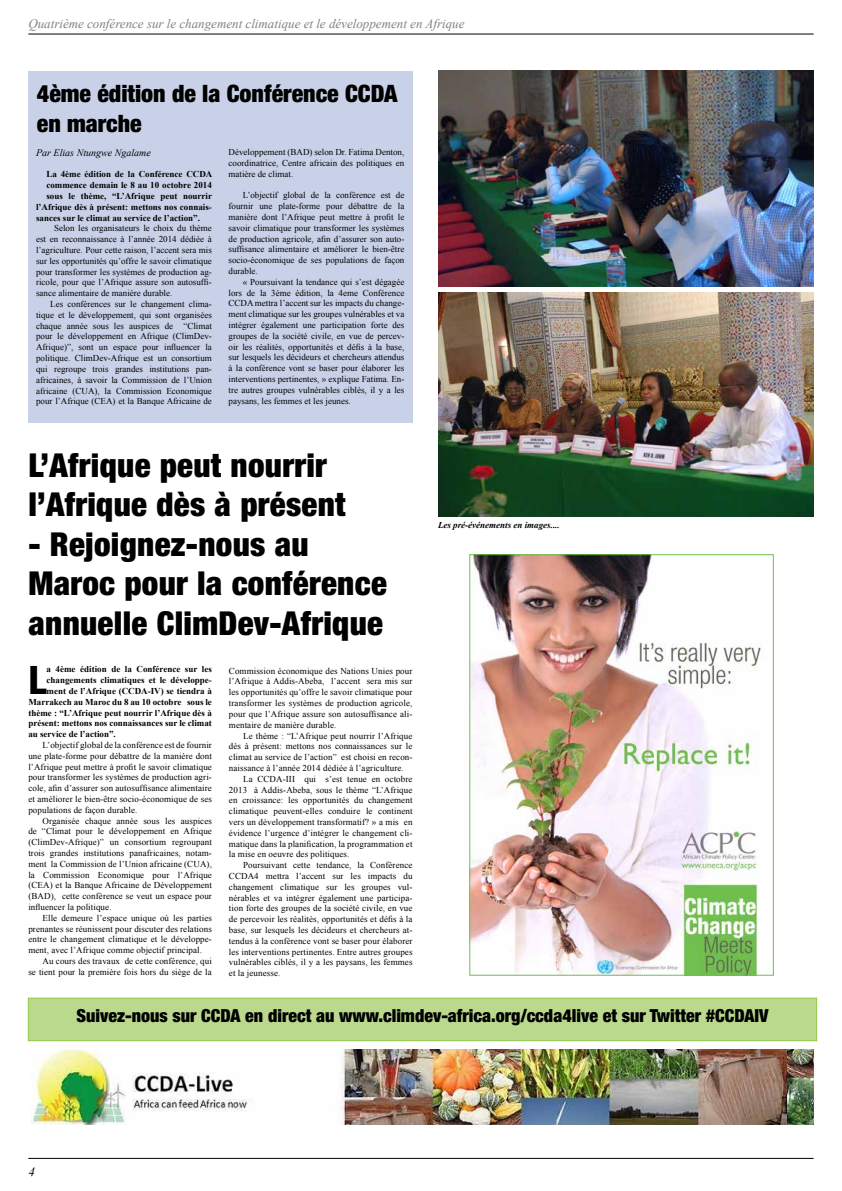
<style>
.page{position:relative;width:842px;height:1191px;background:#fff}
.page>*{position:absolute;margin:0;border:0;box-sizing:border-box;transform-origin:0 0}
.t1{font:800 condensed 39.3px "Helvetica Neue";color:#000}
.t2{font:900 condensed 33px/39.6px "Helvetica Neue LT Std";letter-spacing:.01em;color:#000}
.t3{font:900 condensed 24px/30px "Helvetica Neue LT Std";color:#000}
.t4{font:900 condensed 18px "Helvetica Neue LT Std";color:#000}
.t5{font:italic 13px "Times New Roman";color:#808285}
.t6{font:italic 13px "Times New Roman";color:#000}
.t7{font:italic 10px "Times New Roman";color:#000}
.t8{font:9px/10.8px "Times New Roman";letter-spacing:.01em;color:#000;text-align:justify}
.t9{font:700 9px "Times New Roman";color:#000}
.t10{font:italic 700 9px "Times New Roman";color:#000}
</style>
<div class="page">
<hr style="left:28px;top:34px;width:786px;height:1px;background:#000">
<hr style="left:28px;top:1158px;width:786px;height:1px;background:#000">
<div style="left:28px;top:998px;width:789px;height:42px;background:#bad98d;border:1px solid #8fc644"></div>
<div style="left:28px;top:71px;width:384px;height:351px;background:#c8d1e7"></div>
<img style="left:471px;top:556px;width:290px;height:417px">
<div style="left:469px;top:554px;width:305px;height:421px;border:1px solid #71bf4f"></div>
<img style="left:31px;top:1049px;width:785px;height:75px">
<img style="left:438px;top:71px;width:376px;height:215px">
<img style="left:438px;top:292px;width:376px;height:224px">
<h3 class="t5" style="left:28px;top:15px;width:438px">Quatrième conférence sur le changement climatique et le développement en Afrique</h3>
<h3 class="t3" style="left:37px;top:78px;width:362px">4ème édition de la Conférence CCDA en marche</h3>
<p class="t7" style="left:36px;top:146px;width:116px">Par Elias Ntungwe Ngalame</p>
<p class="t9" style="left:46px;top:168px;width:168px">La 4ème édition de la Conférence CCDA</p>
<p class="t9" style="left:46px;top:179px;width:167px">commence demain le 8 au 10 octobre 2014</p>
<p class="t9" style="left:46px;top:190px;width:167px">sous le thème, “L’Afrique peut nourrir</p>
<p class="t9" style="left:36px;top:201px;width:177px">l’Afrique dès à présent: mettons nos connais-</p>
<p class="t9" style="left:36px;top:211px;width:165px">sances sur le climat au service de l’action”.</p>
<p class="t8" style="left:36px;top:223px;width:177px;text-indent:18px">Selon les organisateurs le choix du thème est en reconnaissance à l’année 2014 dédiée à l’agriculture. Pour cette raison, l’accent sera mis sur les opportunités qu’offre le savoir climatique pour transformer les systèmes de production ag&shy;ricole, pour que l’Afrique assure son autosuffi&shy;sance alimentaire de manière durable.</p>
<p class="t8" style="left:36px;top:298px;width:177px;text-indent:14px">Les conférences sur le changement clima&shy;tique et le développement, qui sont organisées chaque année sous les auspices de “Climat pour le développement en Afrique (ClimDev-Afrique)”, sont un espace pour influencer la politique. ClimDev-Afrique est un consortium qui regroupe trois grandes institutions pan&shy;africaines, à savoir la Commission de l’Union africaine (CUA), la Commission Economique pour l’Afrique (CEA) et la Banque Africaine de</p>
<p class="t8" style="left:229px;top:147px;width:177px">Développement (BAD) selon Dr. Fatima Denton, coordinatrice, Centre africain des politiques en matière de climat.</p>
<p class="t8" style="left:229px;top:190px;width:177px;text-indent:14px">L’objectif global de la conférence est de fournir une plate-forme pour débattre de la manière dont l’Afrique peut mettre à profit le savoir climatique pour transformer les systèmes de production agricole, afin d’assurer son auto&shy;suffisance alimentaire et améliorer le bien-être socio-économique de ses populations de façon durable.</p>
<p class="t8" style="left:229px;top:276px;width:177px;text-indent:14px">« Poursuivant la tendance qui s’est dégagée lors de la 3ème édition, la 4eme Conférence CCDA mettra l’accent sur les impacts du change&shy;ment climatique sur les groupes vulnérables et va intégrer également une participation forte des groupes de la société civile, en vue de percev&shy;oir les réalités, opportunités et défis à la base, sur lesquels les décideurs et chercheurs attendus à la conférence vont se baser pour élaborer les interventions pertinentes, » explique Fatima. En&shy;tre autres groupes vulnérables ciblés, il y a les paysans, les femmes et les jeunes.</p>
<h2 class="t2" style="left:28px;top:444px;width:319px">L’Afrique peut nourrir l’Afrique dès à présent</h2>
<h2 class="t2" style="left:28px;top:524px;width:360px">- Rejoignez-nous au<br>Maroc pour la conférence annuelle ClimDev-Afrique</h2>
<h1 class="t1" style="left:28px;top:655px;width:20px">L</h1>
<p class="t9" style="left:47px;top:663px;width:167px">a 4ème édition de la Conférence sur les</p>
<p class="t9" style="left:47px;top:674px;width:167px">changements climatiques et le développe-</p>
<p class="t9" style="left:47px;top:684px;width:167px">ment de l’Afrique (CCDA-IV) se tiendra à</p>
<p class="t9" style="left:28px;top:695px;width:185px">Marrakech au Maroc du 8 au 10 octobre sous le</p>
<p class="t9" style="left:28px;top:706px;width:185px">thème : “L’Afrique peut nourrir l’Afrique dès à</p>
<p class="t9" style="left:28px;top:717px;width:185px">présent: mettons nos connaissances sur le climat</p>
<p class="t9" style="left:28px;top:728px;width:89px">au service de l’action”.</p>
<p class="t8" style="left:28px;top:739px;width:185px;text-indent:14px">L’objectif global de la conférence est de fournir une plate-forme pour débattre de la manière dont l’Afrique peut mettre à profit le savoir climatique pour transformer les systèmes de production agri&shy;cole, afin d’assurer son autosuffisance alimentaire et améliorer le bien-être socio-économique de ses populations de façon durable.</p>
<p class="t8" style="left:28px;top:815px;width:185px;text-indent:14px">Organisée chaque année sous les auspices de “Climat pour le développement en Afrique (ClimDev-Afrique)” un consortium regroupant trois grandes institutions panafricaines, notam&shy;ment la Commission de l’Union africaine (CUA), la Commission Economique pour l’Afrique (CEA) et la Banque Africaine de Développement (BAD), cette conférence se veut un espace pour influencer la politique.</p>
<p class="t8" style="left:28px;top:912px;width:185px;text-indent:14px">Elle demeure l’espace unique où les parties prenantes se réunissent pour discuter des relations entre le changement climatique et le développe&shy;ment, avec l’Afrique comme objectif principal.</p>
<p class="t8" style="left:28px;top:955px;width:185px;text-align:right">Au cours des travaux de cette conférence, qui<br>se tient pour la première fois hors du siège de la</p>
<p class="t8" style="left:229px;top:665px;width:185px">Commission économique des Nations Unies pour l’Afrique à Addis-Abeba, l’accent sera mis sur les opportunités qu’offre le savoir climatique pour transformer les systèmes de production agricole, pour que l’Afrique assure son autosuffisance ali&shy;mentaire de manière durable.</p>
<p class="t8" style="left:243px;top:730px;width:171px">Le thème : “L’Afrique peut nourrir l’Afrique</p>
<p class="t8" style="left:229px;top:740px;width:185px">dès à présent: mettons nos connaissances sur le</p>
<p class="t8" style="left:229px;top:751px;width:185px">climat au service de l’action” est choisi en recon-</p>
<p class="t8" style="left:229px;top:762px;width:176px">naissance à l’année 2014 dédiée à l’agriculture.</p>
<p class="t8" style="left:243px;top:773px;width:171px">La CCDA-III qui s’est tenue en octobre</p>
<p class="t8" style="left:229px;top:784px;width:185px">2013 à Addis-Abeba, sous le thème “L’Afrique</p>
<p class="t8" style="left:229px;top:794px;width:185px">en croissance: les opportunités du changement</p>
<p class="t8" style="left:229px;top:805px;width:185px">climatique peuvent-elles conduire le continent</p>
<p class="t8" style="left:229px;top:816px;width:185px">vers un développement transformatif? » a mis en</p>
<p class="t8" style="left:229px;top:827px;width:185px">évidence l’urgence d’intégrer le changement cli-</p>
<p class="t8" style="left:229px;top:838px;width:185px">matique dans la planification, la programmation et</p>
<p class="t8" style="left:229px;top:848px;width:122px">la mise en oeuvre des politiques.</p>
<p class="t8" style="left:243px;top:859px;width:171px">Poursuivant cette tendance, la Conférence</p>
<p class="t8" style="left:229px;top:870px;width:185px">CCDA4 mettra l’accent sur les impacts du</p>
<p class="t8" style="left:229px;top:881px;width:185px">changement climatique sur les groupes vul-</p>
<p class="t8" style="left:229px;top:892px;width:185px">nérables et va intégrer également une participa-</p>
<p class="t8" style="left:229px;top:902px;width:185px">tion forte des groupes de la société civile, en vue</p>
<p class="t8" style="left:229px;top:913px;width:185px">de percevoir les réalités, opportunités et défis à la</p>
<p class="t8" style="left:229px;top:924px;width:185px">base, sur lesquels les décideurs et chercheurs at-</p>
<p class="t8" style="left:229px;top:935px;width:185px">tendus à la conférence vont se baser pour élaborer</p>
<p class="t8" style="left:229px;top:946px;width:185px">les interventions pertinentes. Entre autres groupes</p>
<p class="t8" style="left:229px;top:956px;width:185px">vulnérables ciblés, il y a les paysans, les femmes</p>
<p class="t8" style="left:229px;top:967px;width:53px">et la jeunesse.</p>
<p class="t10" style="left:438px;top:518px;width:123px">Les pré-événements en images....</p>
<h3 class="t4" style="left:77px;top:1004px;width:693px">Suivez-nous sur CCDA en direct au www.climdev-africa.org/ccda4live et sur Twitter #CCDAIV</h3>
<h3 class="t6" style="left:28px;top:1162px;width:8px">4</h3>
</div>
